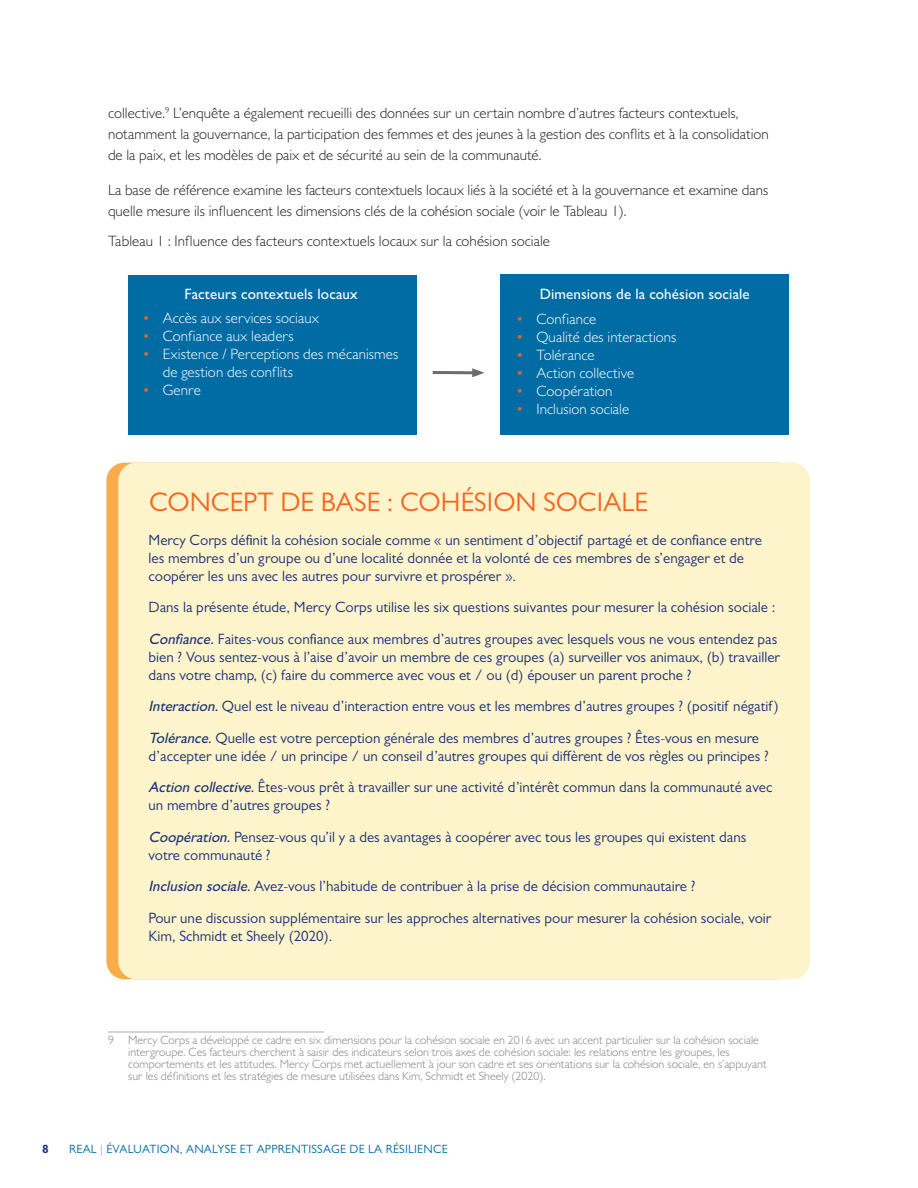
<style>
.page{position:relative;width:918px;height:1188px;background:#fff}
.page>*{position:absolute;margin:0;border:0;box-sizing:border-box;transform-origin:0 0}
.Text{font:27px "Gill Sans MT Std";color:#f36621}
.Sidebar_Text{font:15px/18px "Gill Sans MT Std";color:#1e337a}
.Text-2{font:300 15px/21px "Gill Sans MT Std";color:#231f20}
.t1{font:300 15px/18px "Gill Sans MT Std";letter-spacing:.005em;color:#fff}
.Bullets{font:500 15px "Gill Sans MT Std";letter-spacing:.005em;color:#fff}
.Footnote{font:300 12px/12px "Gill Sans MT Std";color:#808285}
.t2{font:12px "Gill Sans MT Std";letter-spacing:.02em;color:#006ca3}
.t3{font:700 12px "Gill Sans MT Std";color:#1e337a}
.s1{color:#f36621}
.s2{font-weight:500;font-style:italic}
.s3{color:#96b2d3}
</style>
<div class="page">
<div style="left:128px;top:275px;width:289px;height:160px;background:#006ca3"></div>
<div style="left:500px;top:274px;width:289px;height:161px;background:#006ca3"></div>
<hr style="left:433px;top:371px;width:43px;height:3px;background:#6c6d70">
<svg style="left:472px;top:368px;width:13px;height:9px"></svg>
<hr style="left:108px;top:1032px;width:216px;height:1px;background:#a8a9ad">
<div style="left:118px;top:463px;width:692px;height:516px;background:#fdf4cb;border-radius:18px"></div>
<p class="Text-2" style="left:108px;top:102px;width:662px">collective.<sup>9</sup> L’enquête a également recueilli des données sur un certain nombre d’autres facteurs contextuels, notamment la gouvernance, la participation des femmes et des jeunes à la gestion des conflits et à la consolidation de la paix, et les modèles de paix et de sécurité au sein de la communauté.</p>
<p class="Text-2" style="left:108px;top:179px;width:662px">La base de référence examine les facteurs contextuels locaux liés à la société et à la gouvernance et examine dans quelle mesure ils influencent les dimensions clés de la cohésion sociale (voir le Tableau 1).</p>
<p class="Text-2" style="left:108px;top:230px;width:444px">Tableau 1 : Influence des facteurs contextuels locaux sur la cohésion sociale</p>
<p class="Bullets" style="left:184px;top:285px;width:175px">Facteurs contextuels locaux</p>
<p class="t1" style="left:143px;top:309px;width:178px"><span class="s1">•</span> Accès aux services sociaux</p>
<p class="t1" style="left:143px;top:327px;width:153px"><span class="s1">•</span> Confiance aux leaders</p>
<p class="t1" style="left:163px;top:345px;width:237px;text-indent:-20px"><span class="s1">•</span> Existence / Perceptions des mécanismes de gestion des conflits</p>
<p class="t1" style="left:143px;top:381px;width:60px"><span class="s1">•</span> Genre</p>
<p class="Bullets" style="left:540px;top:285px;width:211px">Dimensions de la cohésion sociale</p>
<p class="t1" style="left:516px;top:310px;width:82px"><span class="s1">•</span> Confiance</p>
<p class="t1" style="left:516px;top:328px;width:162px"><span class="s1">•</span> Qualité des interactions</p>
<p class="t1" style="left:516px;top:346px;width:80px"><span class="s1">•</span> Tolérance</p>
<p class="t1" style="left:516px;top:364px;width:119px"><span class="s1">•</span> Action collective</p>
<p class="t1" style="left:516px;top:382px;width:98px"><span class="s1">•</span> Coopération</p>
<p class="t1" style="left:516px;top:400px;width:114px"><span class="s1">•</span> Inclusion sociale</p>
<p class="Text" style="left:149px;top:486px;width:500px">CONCEPT DE BASE : COHÉSION SOCIALE</p>
<p class="Sidebar_Text" style="left:148px;top:530px;width:615px">Mercy Corps définit la cohésion sociale comme « un sentiment d’objectif partagé et de confiance entre les membres d’un groupe ou d’une localité donnée et la volonté de ces membres de s’engager et de coopérer les uns avec les autres pour survivre et prospérer ».</p>
<p class="Sidebar_Text" style="left:148px;top:598px;width:628px">Dans la présente étude, Mercy Corps utilise les six questions suivantes pour mesurer la cohésion sociale :</p>
<p class="Sidebar_Text" style="left:148px;top:629px;width:633px"><span class="s2">Confiance.</span>Faites-vous confiance aux membres d’autres groupes avec lesquels vous ne vous entendez pas bien ? Vous sentez-vous à l’aise d’avoir un membre de ces groupes (a) surveiller vos animaux, (b) travailler dans votre champ, (c) faire du commerce avec vous et / ou (d) épouser un parent proche ?</p>
<p class="Sidebar_Text" style="left:148px;top:697px;width:632px"><span class="s2">Interaction.</span>Quel est le niveau d’interaction entre vous et les membres d’autres groupes ? (positif négatif)</p>
<p class="Sidebar_Text" style="left:148px;top:728px;width:622px"><span class="s2">Tolérance.</span>Quelle est votre perception générale des membres d’autres groupes ? Êtes-vous en mesure d’accepter une idée / un principe / un conseil d’autres groupes qui diffèrent de vos règles ou principes ?</p>
<p class="Sidebar_Text" style="left:148px;top:778px;width:625px"><span class="s2">Action collective.</span>Êtes-vous prêt à travailler sur une activité d’intérêt commun dans la communauté avec un membre d’autres groupes ?</p>
<p class="Sidebar_Text" style="left:148px;top:827px;width:599px"><span class="s2">Coopération.</span>Pensez-vous qu’il y a des avantages à coopérer avec tous les groupes qui existent dans votre communauté ?</p>
<p class="Sidebar_Text" style="left:148px;top:877px;width:549px"><span class="s2">Inclusion sociale.</span>Avez-vous l’habitude de contribuer à la prise de décision communautaire ?</p>
<p class="Sidebar_Text" style="left:148px;top:908px;width:624px">Pour une discussion supplémentaire sur les approches alternatives pour mesurer la cohésion sociale, voir<br>Kim, Schmidt et Sheely (2020).</p>
<p class="Footnote" style="left:128px;top:1034px;width:640px;text-indent:-20px">9 Mercy Corps a développé ce cadre en six dimensions pour la cohésion sociale en 2016 avec un accent particulier sur la cohésion sociale intergroupe. Ces facteurs cherchent à saisir des indicateurs selon trois axes de cohésion sociale: les relations entre les groupes, les comportements et les attitudes. Mercy Corps met actuellement à jour son cadre et ses orientations sur la cohésion sociale, en s’appuyant sur les définitions et les stratégies de mesure utilisées dans Kim, Schmidt et Sheely (2020).</p>
<p class="t3" style="left:42px;top:1141px;width:8px">8</p>
<p class="t2" style="left:69px;top:1142px;width:380px">REAL <span class="s3">|</span> ÉVALUATION, ANALYSE ET APPRENTISSAGE DE LA RÉSILIENCE</p>
</div>
